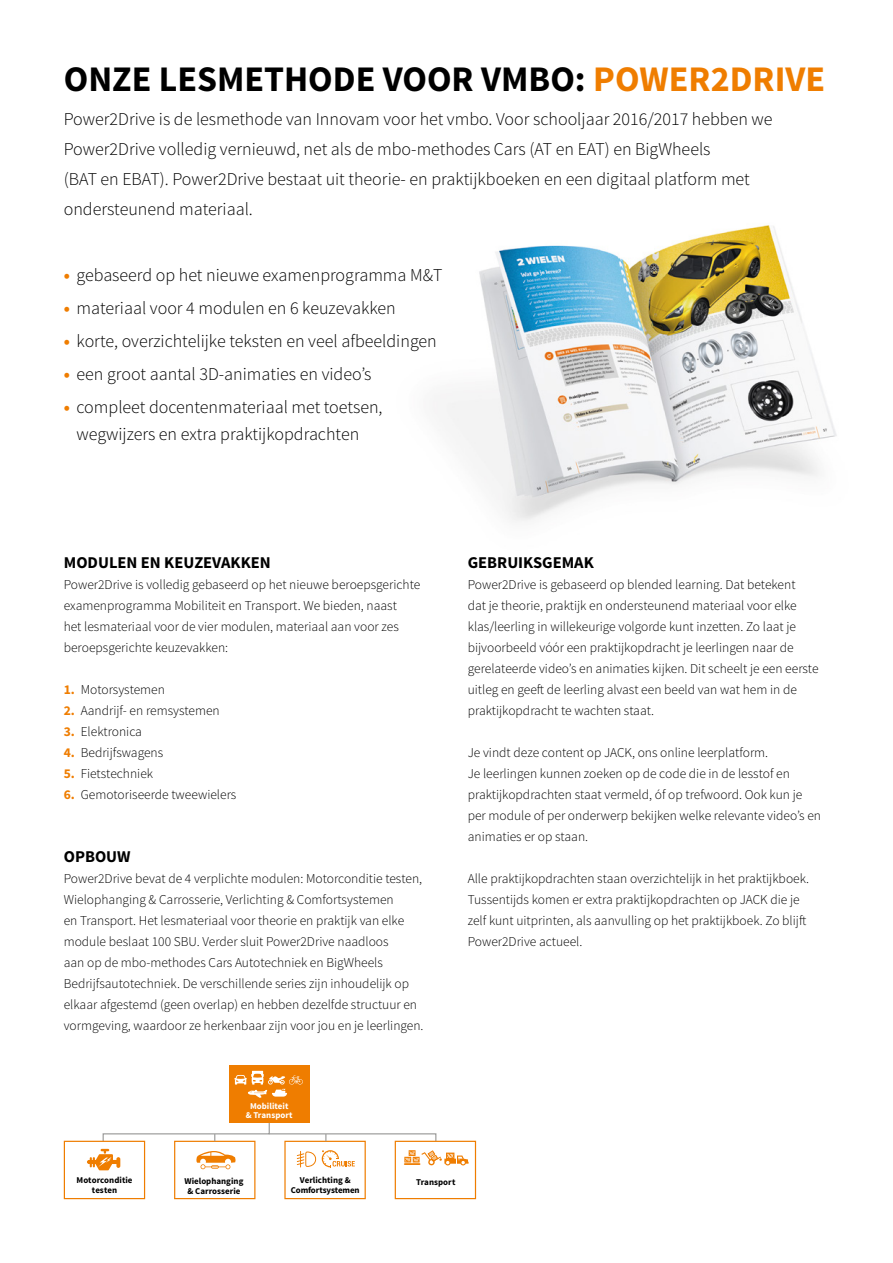
<style>
.page{position:relative;width:893px;height:1263px;background:#fff}
.page>*{position:absolute;margin:0;border:0;box-sizing:border-box;transform-origin:0 0}
.t1{font:700 36px "Source Sans Pro";color:#000}
.t2{font:300 18px/30px "Source Sans Pro";color:#000}
.t3{font:700 16.5px "Source Sans Pro";color:#000}
.t4{font:300 13.5px/21px "Source Sans Pro";color:#000}
.t5{font:700 8.85px/9.8px "Source Sans Pro";color:#000;text-align:center}
.t6{font:700 8.85px/9.8px "Source Sans Pro";letter-spacing:.005em;color:#fff;text-align:center}
.s1{color:#ef7d00}
.s2{font-weight:700;color:#ef7d00}
</style>
<div class="page">
<img style="left:433px;top:225px;width:404px;height:296px">
<div style="left:229px;top:1066px;width:80px;height:57px;background:#ef7d00"></div>
<div style="left:64px;top:1141px;width:81px;height:58px;border:1px solid #ef7d00"></div>
<div style="left:174px;top:1141px;width:81px;height:58px;border:1px solid #ef7d00"></div>
<div style="left:284px;top:1141px;width:82px;height:58px;border:1px solid #ef7d00"></div>
<div style="left:395px;top:1141px;width:81px;height:58px;border:1px solid #ef7d00"></div>
<svg style="left:234px;top:1071px;width:69px;height:27px"></svg>
<svg style="left:87px;top:1118px;width:382px;height:52px"></svg>
<h1 class="t1" style="left:64px;top:56px;width:763px">ONZE LESMETHODE VOOR VMBO: <span class="s1">POWER2DRIVE</span></h1>
<p class="t2" style="left:64px;top:104px;width:710px">Power2Drive is de lesmethode van Innovam voor het vmbo. Voor schooljaar 2016/2017 hebben we Power2Drive volledig vernieuwd, net als de mbo-methodes Cars (AT en EAT) en BigWheels<br>(BAT en EBAT). Power2Drive bestaat uit theorie- en praktijkboeken en een digitaal platform met ondersteunend materiaal.</p>
<h2 class="t2" style="left:64px;top:260px;width:380px"><span class="s2">•</span> gebaseerd op het nieuwe examenprogramma M&amp;T</h2>
<h2 class="t2" style="left:64px;top:293px;width:333px"><span class="s2">•</span> materiaal voor 4 modulen en 6 keuzevakken</h2>
<h2 class="t2" style="left:64px;top:326px;width:375px"><span class="s2">•</span> korte, overzichtelijke teksten en veel afbeeldingen</h2>
<h2 class="t2" style="left:64px;top:359px;width:309px"><span class="s2">•</span> een groot aantal 3D-animaties en video’s</h2>
<h2 class="t2" style="left:64px;top:394px;width:320px;line-height:27px;text-align:center"><span class="s2">•</span> compleet docentenmateriaal met toetsen, wegwijzers en extra praktijkopdrachten</h2>
<p class="t3" style="left:64px;top:551px;width:208px">MODULEN EN KEUZEVAKKEN</p>
<p class="t4" style="left:64px;top:574px;width:358px">Power2Drive is volledig gebaseerd op het nieuwe beroepsgerichte examenprogramma Mobiliteit en Transport. We bieden, naast<br>het lesmateriaal voor de vier modulen, materiaal aan voor zes beroepsgerichte keuzevakken:</p>
<p class="t4" style="left:64px;top:679px;width:103px"><span class="s2">1.</span> Motorsystemen</p>
<p class="t4" style="left:64px;top:700px;width:157px"><span class="s2">2.</span> Aandrijf- en remsystemen</p>
<p class="t4" style="left:64px;top:721px;width:80px"><span class="s2">3.</span> Elektronica</p>
<p class="t4" style="left:64px;top:742px;width:101px"><span class="s2">4.</span> Bedrijfswagens</p>
<p class="t4" style="left:64px;top:763px;width:91px"><span class="s2">5.</span> Fietstechniek</p>
<p class="t4" style="left:64px;top:784px;width:174px"><span class="s2">6.</span> Gemotoriseerde tweewielers</p>
<p class="t3" style="left:64px;top:845px;width:68px">OPBOUW</p>
<p class="t4" style="left:64px;top:868px;width:361px">Power2Drive bevat de 4 verplichte modulen: Motorconditie testen, Wielophanging &amp; Carrosserie, Verlichting &amp; Comfortsystemen<br>en Transport. Het lesmateriaal voor theorie en praktijk van elke module beslaat 100 SBU. Verder sluit Power2Drive naadloos<br>aan op de mbo-methodes Cars Autotechniek en BigWheels Bedrijfsautotechniek. De verschillende series zijn inhoudelijk op elkaar afgestemd (geen overlap) en hebben dezelfde structuur en vormgeving, waardoor ze herkenbaar zijn voor jou en je leerlingen.</p>
<p class="t3" style="left:468px;top:551px;width:128px">GEBRUIKSGEMAK</p>
<p class="t4" style="left:468px;top:574px;width:352px">Power2Drive is gebaseerd op blended learning. Dat betekent<br>dat je theorie, praktijk en ondersteunend materiaal voor elke klas/leerling in willekeurige volgorde kunt inzetten. Zo laat je bijvoorbeeld vóór een praktijkopdracht je leerlingen naar de gerelateerde video’s en animaties kijken. Dit scheelt je een eerste uitleg en geeft de leerling alvast een beeld van wat hem in de praktijkopdracht te wachten staat.</p>
<p class="t4" style="left:468px;top:742px;width:355px">Je vindt deze content op JACK, ons online leerplatform.<br>Je leerlingen kunnen zoeken op de code die in de lesstof en praktijkopdrachten staat vermeld, óf op trefwoord. Ook kun je per module of per onderwerp bekijken welke relevante video’s en animaties er op staan.</p>
<p class="t4" style="left:468px;top:868px;width:343px">Alle praktijkopdrachten staan overzichtelijk in het praktijkboek.<br>Tussentijds komen er extra praktijkopdrachten op JACK die je zelf kunt uitprinten, als aanvulling op het praktijkboek. Zo blijft Power2Drive actueel.</p>
<p class="t6" style="left:246px;top:1101px;width:48px">Mobiliteit<br>&amp; Transport</p>
<p class="t5" style="left:77px;top:1176px;width:57px">Motorconditie testen</p>
<p class="t5" style="left:184px;top:1176px;width:60px">Wielophanging &amp; Carrosserie</p>
<p class="t5" style="left:291px;top:1176px;width:70px">Verlichting &amp;<br>Comfortsystemen</p>
<p class="t5" style="left:416px;top:1177px;width:41px">Transport</p>
</div>
